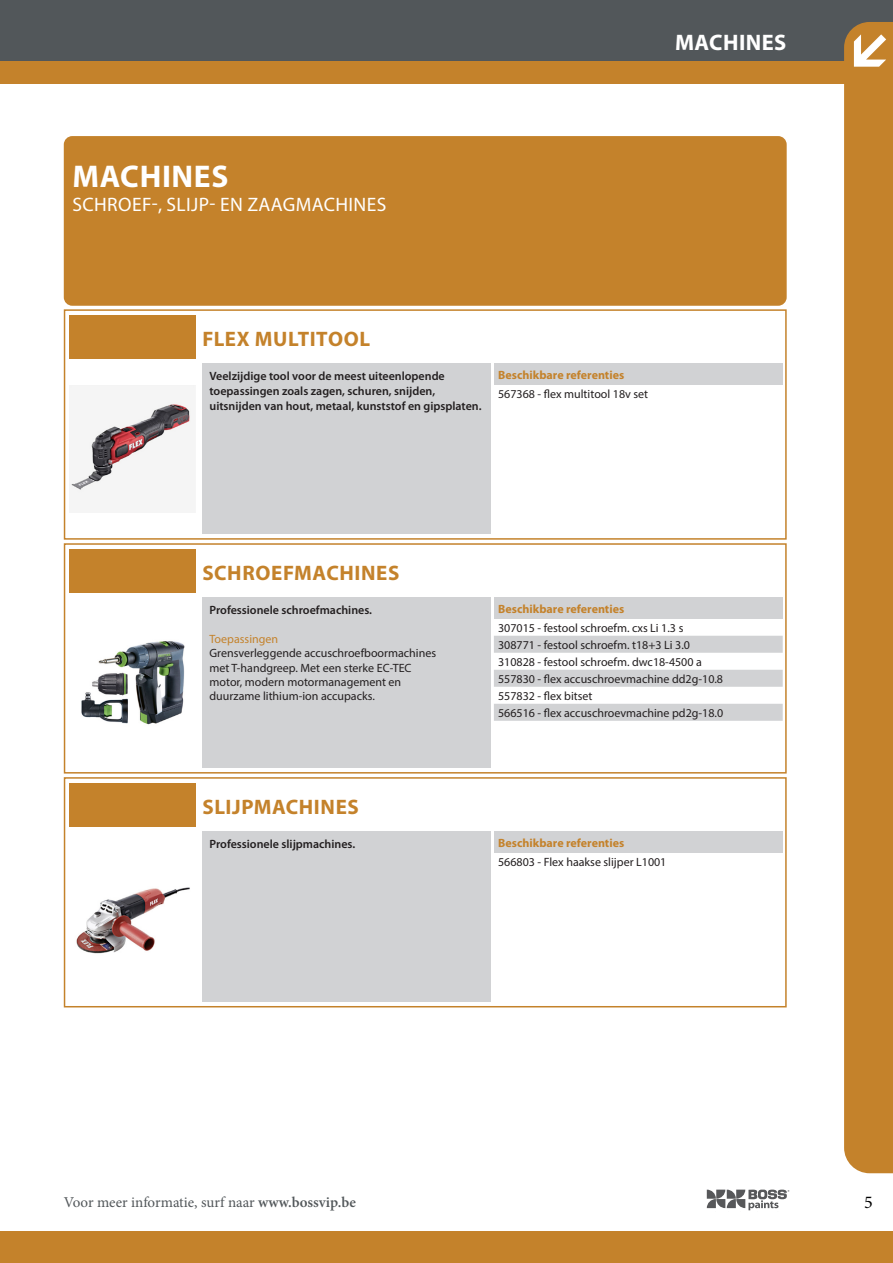
<style>
.page{position:relative;width:893px;height:1263px;background:#fff}
.page>*{position:absolute;margin:0;border:0;box-sizing:border-box;transform-origin:0 0}
._03_title_big_bloc{font:700 31.5px "Myriad Pro";letter-spacing:.02em;color:#fff}
.t1{font:700 22.5px "Myriad Pro";letter-spacing:.02em;color:#fff}
._03_productname_titl{font:700 21px "Myriad Pro";letter-spacing:.025em;color:#c4822b}
._02_subtitle_big_blo{font:19.5px "Myriad Pro";letter-spacing:.02em;color:#fff}
.t2{font:18px "Minion Pro";color:#000}
.t3{font:15px "Minion Pro";color:#52575a}
._01_body_table_color{font:12px "Myriad Pro";color:#231f20}
._01_product_beschrij{font:600 12px/15px "Myriad Pro";color:#231f20}
._01_bodytext_table{font:12px/14.2px "Myriad Pro";color:#231f20}
._02_subtitles_table{font:700 12px "Myriad Pro";color:#c4822b}
.s1{color:#c4822b}
.s2{font-weight:600}
</style>
<div class="page">
<div style="left:0;top:0;width:893px;height:71px;background:#52575a"></div>
<svg style="left:707px;top:1189px;width:82px;height:21px"></svg>
<div style="left:0;top:1231px;width:893px;height:32px;background:#c4822b"></div>
<div style="left:0;top:61px;width:893px;height:22px;background:#c4822b"></div>
<div style="left:844px;top:22px;width:49px;height:1151px;background:#c4822b"></div>
<div style="left:853px;top:30px;width:33px;height:40px;background:#c4822b"></div>
<svg style="left:854px;top:34px;width:32px;height:33px"></svg>
<div style="left:64px;top:136px;width:723px;height:170px;background:#c4822b;border-radius:9px"></div>
<div style="left:70px;top:315px;width:126px;height:44px;background:#c4822b"></div>
<img style="left:70px;top:385px;width:125px;height:108px">
<div style="left:202px;top:364px;width:289px;height:170px;background:#d1d2d4"></div>
<div style="left:494px;top:364px;width:289px;height:21px;background:#d1d2d4"></div>
<div style="left:64px;top:309px;width:723px;height:231px;border:2px solid #c4822b"></div>
<div style="left:70px;top:549px;width:126px;height:44px;background:#c4822b"></div>
<img style="left:81px;top:641px;width:104px;height:84px">
<div style="left:202px;top:598px;width:289px;height:170px;background:#d1d2d4"></div>
<div style="left:494px;top:598px;width:289px;height:21px;background:#d1d2d4"></div>
<svg style="left:494px;top:636px;width:289px;height:85px"></svg>
<div style="left:64px;top:543px;width:723px;height:230px;border:2px solid #c4822b"></div>
<div style="left:70px;top:783px;width:126px;height:44px;background:#c4822b"></div>
<img style="left:76px;top:887px;width:114px;height:67px">
<div style="left:202px;top:832px;width:289px;height:170px;background:#d1d2d4"></div>
<div style="left:494px;top:832px;width:289px;height:21px;background:#d1d2d4"></div>
<div style="left:64px;top:777px;width:723px;height:230px;border:2px solid #c4822b"></div>
<p class="_03_title_big_bloc" style="left:73px;top:156px;width:157px">MACHINES</p>
<p class="_02_subtitle_big_blo" style="left:72px;top:193px;width:315px">SCHROEF-, SLIJP- EN ZAAGMACHINES</p>
<p class="t1" style="left:675px;top:28px;width:113px">MACHINES</p>
<p class="_03_productname_titl" style="left:202px;top:325px;width:169px">FLEX MULTITOOL</p>
<p class="_01_product_beschrij" style="left:209px;top:368px;width:274px">Veelzijdige tool voor de meest uiteenlopende toepassingen zoals zagen, schuren, snijden, uitsnijden van hout, metaal, kunststof en gipsplaten.</p>
<p class="_02_subtitles_table" style="left:498px;top:367px;width:128px">Beschikbare referenties</p>
<p class="_01_body_table_color" style="left:498px;top:386px;width:152px">567368 - flex multitool 18v set</p>
<p class="_03_productname_titl" style="left:202px;top:559px;width:198px">SCHROEFMACHINES</p>
<p class="_01_product_beschrij" style="left:209px;top:602px;width:164px">Professionele schroefmachines.</p>
<p class="_01_bodytext_table" style="left:209px;top:632px;width:228px"><span class="s1">Toepassingen<br></span>Grensverleggende accuschroefboormachines met T-handgreep. Met een sterke EC-TEC motor, modern motormanagement en duurzame lithium-ion accupacks.</p>
<p class="_02_subtitles_table" style="left:498px;top:601px;width:128px">Beschikbare referenties</p>
<p class="_01_body_table_color" style="left:498px;top:620px;width:187px">307015 - festool schroefm. cxs Li 1.3 s</p>
<p class="_01_body_table_color" style="left:498px;top:637px;width:193px">308771 - festool schroefm. t18+3 Li 3.0</p>
<p class="_01_body_table_color" style="left:498px;top:654px;width:205px">310828 - festool schroefm. dwc18-4500 a</p>
<p class="_01_body_table_color" style="left:498px;top:671px;width:226px">557830 - flex accuschroevmachine dd2g-10.8</p>
<p class="_01_body_table_color" style="left:498px;top:688px;width:96px">557832 - flex bitset</p>
<p class="_01_body_table_color" style="left:498px;top:705px;width:227px">566516 - flex accuschroevmachine pd2g-18.0</p>
<p class="_03_productname_titl" style="left:202px;top:793px;width:158px">SLIJPMACHINES</p>
<p class="_01_product_beschrij" style="left:209px;top:836px;width:147px">Professionele slijpmachines.</p>
<p class="_02_subtitles_table" style="left:498px;top:835px;width:128px">Beschikbare referenties</p>
<p class="_01_body_table_color" style="left:498px;top:854px;width:170px">566803 - Flex haakse slijper L1001</p>
<p class="t3" style="left:64px;top:1192px;width:294px">Voor meer informatie, surf naar <span class="s2">www.bossvip.be</span></p>
<h3 class="t2" style="left:864px;top:1190px;width:10px">5</h3>
</div>
